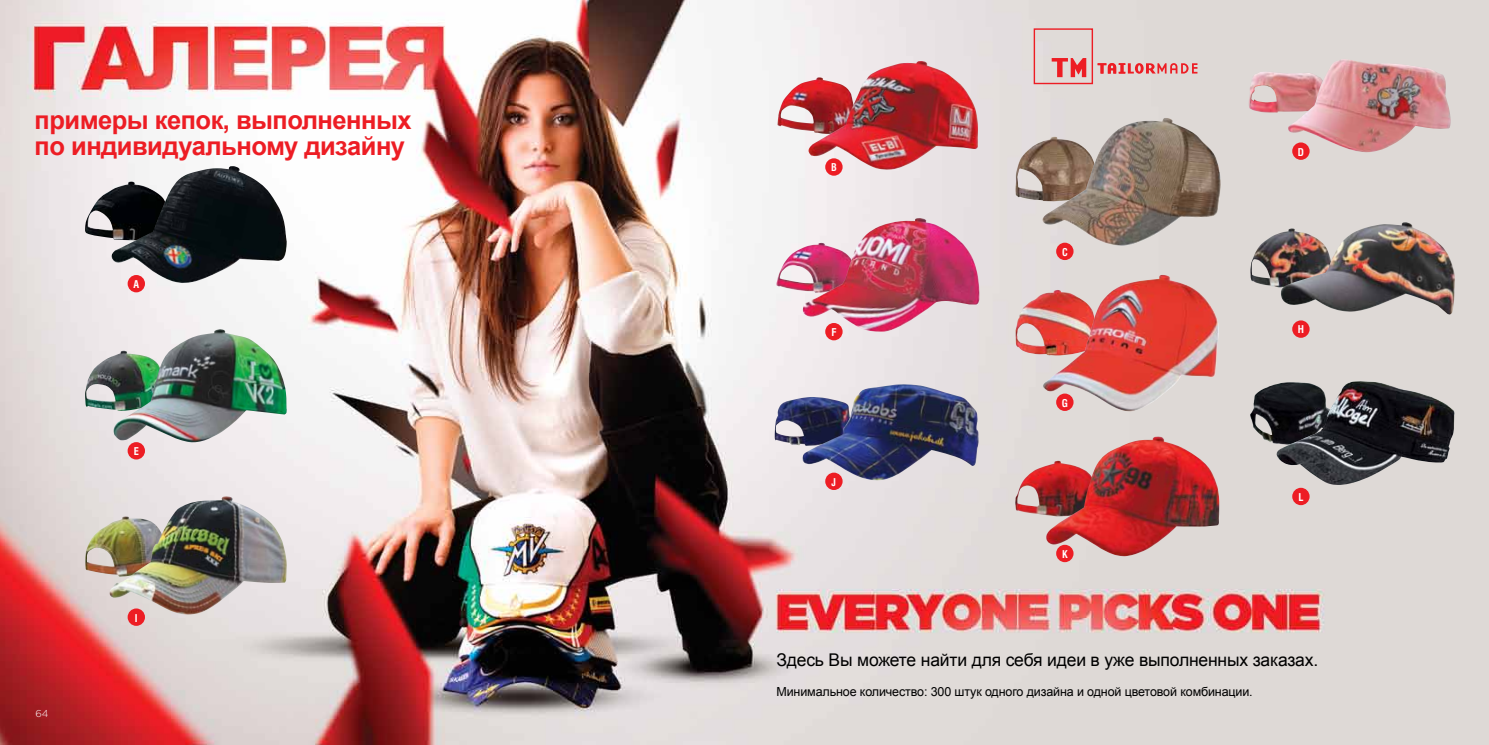
<style>
.page{position:relative;width:1489px;height:745px;background:#fff}
.page>*{position:absolute;margin:0;border:0;box-sizing:border-box;transform-origin:0 0}
.t1{font:700 25.5px/26.2px "Arial";letter-spacing:-.02em;color:#ed1d24}
.t2{font:17.5px "Arial";letter-spacing:-.01em;color:#000}
.t3{font:12.5px "Arial";letter-spacing:-.01em;color:#000}
.t4{font:700 condensed 10.5px "Swiss 721 BTCE";color:#fff}
.t5{font:300 10px "Gotham";color:#fff}
</style>
<div class="page">
<img style="left:0;top:0;width:1488px;height:744px">
<img style="left:1249px;top:382px;width:21px;height:62px">
<img style="left:1015px;top:137px;width:26px;height:64px">
<img style="left:85px;top:181px;width:27px;height:71px">
<img style="left:85px;top:350px;width:28px;height:61px">
<img style="left:85px;top:516px;width:24px;height:60px">
<img style="left:777px;top:77px;width:31px;height:61px">
<img style="left:776px;top:243px;width:26px;height:61px">
<img style="left:774px;top:396px;width:28px;height:50px">
<img style="left:1248px;top:71px;width:39px;height:49px">
<img style="left:1250px;top:228px;width:30px;height:61px">
<img style="left:1015px;top:460px;width:31px;height:63px">
<img style="left:1270px;top:381px;width:184px;height:109px">
<img style="left:1015px;top:290px;width:27px;height:65px">
<img style="left:1042px;top:274px;width:177px;height:138px">
<img style="left:1041px;top:117px;width:182px;height:129px">
<svg style="left:1097px;top:63px;width:100px;height:11px"></svg>
<svg style="left:1051px;top:58px;width:35px;height:19px"></svg>
<div style="left:1033px;top:28px;width:59px;height:56px;border:1px solid #ed1d24"></div>
<img style="left:112px;top:166px;width:175px;height:117px">
<img style="left:113px;top:329px;width:174px;height:113px">
<img style="left:109px;top:496px;width:178px;height:118px">
<img style="left:808px;top:61px;width:170px;height:109px">
<img style="left:802px;top:218px;width:177px;height:114px">
<img style="left:802px;top:384px;width:176px;height:97px">
<img style="left:1287px;top:59px;width:163px;height:93px">
<img style="left:1280px;top:222px;width:174px;height:92px">
<img style="left:1046px;top:436px;width:173px;height:120px">
<div style="left:128px;top:275px;width:17px;height:17px;background:#ed1d24;border-radius:50%"></div>
<div style="left:128px;top:442px;width:17px;height:17px;background:#ed1d24;border-radius:50%"></div>
<div style="left:128px;top:608px;width:17px;height:17px;background:#ed1d24;border-radius:50%"></div>
<div style="left:825px;top:158px;width:17px;height:17px;background:#ed1d24;border-radius:50%"></div>
<div style="left:825px;top:323px;width:17px;height:17px;background:#ed1d24;border-radius:50%"></div>
<div style="left:825px;top:472px;width:17px;height:17px;background:#ed1d24;border-radius:50%"></div>
<div style="left:1056px;top:242px;width:17px;height:18px;background:#ed1d24;border-radius:50%"></div>
<div style="left:1056px;top:393px;width:17px;height:17px;background:#ed1d24;border-radius:50%"></div>
<div style="left:1056px;top:544px;width:17px;height:17px;background:#ed1d24;border-radius:50%"></div>
<div style="left:1292px;top:142px;width:17px;height:18px;background:#ed1d24;border-radius:50%"></div>
<div style="left:1292px;top:320px;width:17px;height:17px;background:#ed1d24;border-radius:50%"></div>
<div style="left:1292px;top:487px;width:17px;height:18px;background:#ed1d24;border-radius:50%"></div>
<h1 class="t1" style="left:35px;top:107px;width:378px">примеры кепок, выполненных по индивидуальному дизайну</h1>
<p class="t4" style="left:133px;top:277px;width:7px">A</p>
<p class="t4" style="left:134px;top:444px;width:7px">E</p>
<p class="t5" style="left:35px;top:706px;width:14px">64</p>
<p class="t4" style="left:135px;top:610px;width:4px">I</p>
<p class="t4" style="left:831px;top:160px;width:7px">B</p>
<p class="t4" style="left:831px;top:325px;width:7px">F</p>
<p class="t4" style="left:831px;top:474px;width:6px">J</p>
<p class="t4" style="left:1061px;top:245px;width:7px">C</p>
<p class="t4" style="left:1061px;top:395px;width:8px">G</p>
<p class="t4" style="left:1061px;top:546px;width:7px">K</p>
<p class="t4" style="left:1297px;top:145px;width:8px">D</p>
<p class="t4" style="left:1297px;top:322px;width:8px">H</p>
<p class="t4" style="left:1298px;top:489px;width:7px">L</p>
<h2 class="t2" style="left:776px;top:648px;width:543px">Здесь Вы можете найти для себя идеи в уже выполненных заказах.</h2>
<p class="t3" style="left:776px;top:683px;width:478px">Минимальное количество: 300 штук одного дизайна и одной цветовой комбинации.</p>
</div>
